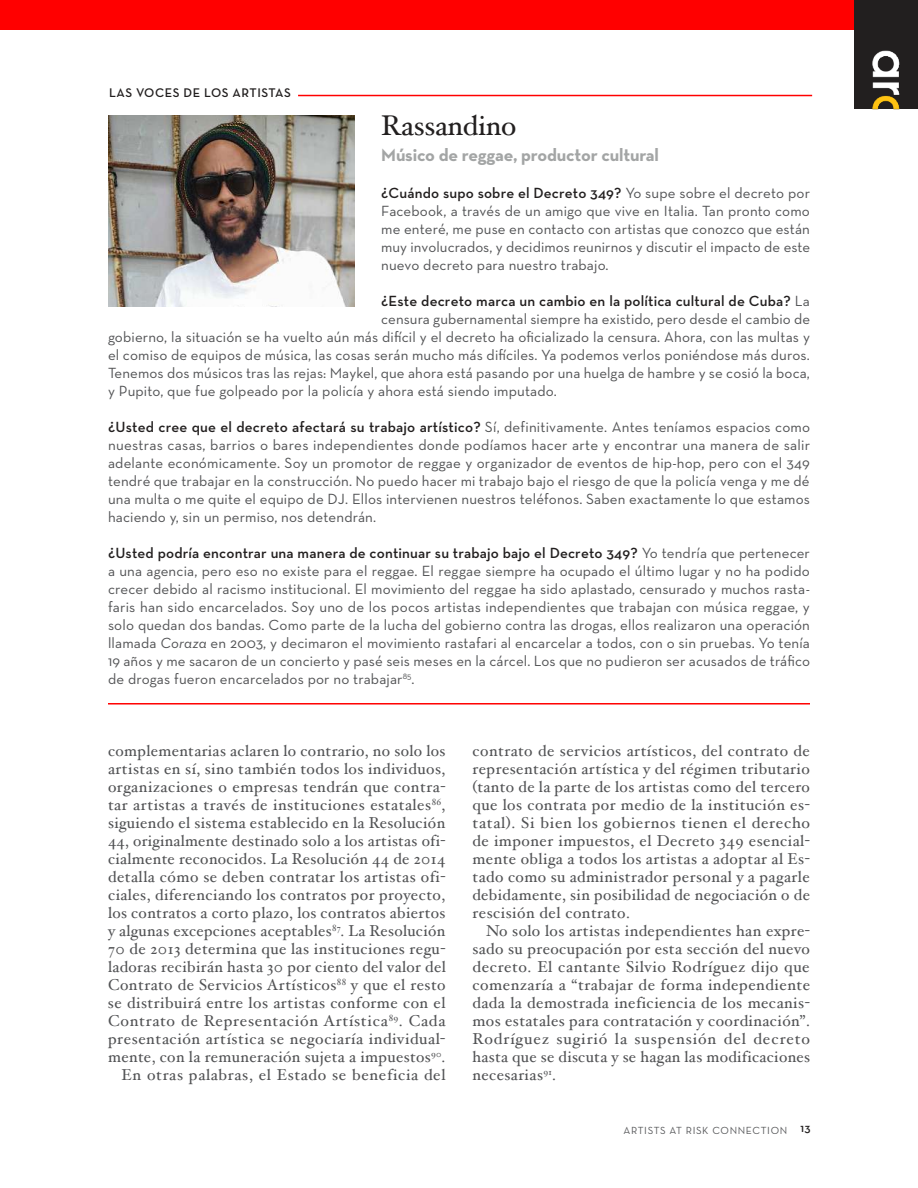
<style>
.page{position:relative;width:918px;height:1188px;background:#fff}
.page>*{position:absolute;margin:0;border:0;box-sizing:border-box;transform-origin:0 0}
.t1{font:28.5px "Hoefler Text";letter-spacing:-.01em;color:#221f1f}
.t2{font:700 18px "Neutraface Text";letter-spacing:-.01em;color:#a3a5a5}
.t3{font:15.75px/18px "Hoefler Text";letter-spacing:.03em;color:#515254;text-align:justify}
.t4{font:15px/18px "Neutraface Text";letter-spacing:.01em;color:#515254;text-align:justify}
.t5{font:600 15px "Neutraface Text";letter-spacing:.01em;color:#221f1f}
.t6{font:600 12.75px "Neutraface Text";letter-spacing:.04em;color:#221f1f}
.t7{font:10.5px "Neutraface Text";letter-spacing:.06em;color:#57585a}
.s1{font-weight:600;color:#221f1f}
.s2{font-weight:400;color:#515254}
.s3{font-style:italic}
</style>
<div class="page">
<div style="left:0;top:0;width:858px;height:30px;background:#f00"></div>
<div style="left:854px;top:0;width:64px;height:109px;background:#221f1f"></div>
<img style="left:872px;top:50px;width:28px;height:59px">
<hr style="left:108px;top:703px;width:702px;height:2px;background:#f00">
<img style="left:108px;top:115px;width:246px;height:192px">
<hr style="left:298px;top:95px;width:514px;height:1px;background:#f00">
<p class="t6" style="left:109px;top:85px;width:183px">LAS VOCES DE LOS ARTISTAS</p>
<h1 class="t1" style="left:381px;top:113px;width:137px">Rassandino</h1>
<p class="t2" style="left:381px;top:145px;width:279px">Músico de reggae, productor cultural</p>
<p class="t4" style="left:381px;top:184px;width:431px"><span class="s1">¿Cuándo supo sobre el Decreto 349?</span> Yo supe sobre el decreto por Facebook, a través de un amigo que vive en Italia. Tan pronto como me enteré, me puse en contacto con artistas que conozco que están muy involucrados, y decidimos reunirnos y discutir el impacto de este nuevo decreto para nuestro trabajo.</p>
<p class="t5" style="left:381px;top:292px;width:430px">¿Este decreto marca un cambio en la política cultural de Cuba? <span class="s2">La</span></p>
<p class="t4" style="left:381px;top:310px;width:431px">censura gubernamental siempre ha existido, pero desde el cambio de</p>
<p class="t4" style="left:108px;top:328px;width:704px">gobierno, la situación se ha vuelto aún más difícil y el decreto ha oficializado la censura. Ahora, con las multas y</p>
<p class="t4" style="left:108px;top:347px;width:703px">el comiso de equipos de música, las cosas serán mucho más difíciles. Ya podemos verlos poniéndose más duros.</p>
<p class="t4" style="left:108px;top:365px;width:703px">Tenemos dos músicos tras las rejas: Maykel, que ahora está pasando por una huelga de hambre y se cosió la boca,</p>
<p class="t4" style="left:108px;top:383px;width:450px">y Pupito, que fue golpeado por la policía y ahora está siendo imputado.</p>
<p class="t4" style="left:108px;top:419px;width:704px"><span class="s1">¿Usted cree que el decreto afectará su trabajo artístico?</span> Sí, definitivamente. Antes teníamos espacios como nuestras casas, barrios o bares independientes donde podíamos hacer arte y encontrar una manera de salir adelante económicamente. Soy un promotor de reggae y organizador de eventos de hip-hop, pero con el 349 tendré que trabajar en la construcción. No puedo hacer mi trabajo bajo el riesgo de que la policía venga y me dé una multa o me quite el equipo de DJ. Ellos intervienen nuestros teléfonos. Saben exactamente lo que estamos haciendo y, sin un permiso, nos detendrán.</p>
<p class="t4" style="left:108px;top:545px;width:704px"><span class="s1">¿Usted podría encontrar una manera de continuar su trabajo bajo el Decreto 349?</span> Yo tendría que pertenecer a una agencia, pero eso no existe para el reggae. El reggae siempre ha ocupado el último lugar y no ha podido crecer debido al racismo institucional. El movimiento del reggae ha sido aplastado, censurado y muchos rasta&shy;faris han sido encarcelados. Soy uno de los pocos artistas independientes que trabajan con música reggae, y solo quedan dos bandas. Como parte de la lucha del gobierno contra las drogas, ellos realizaron una operación llamada <span class="s3">Coraza</span> en 2003, y decimaron el movimiento rastafari al encarcelar a todos, con o sin pruebas. Yo tenía 19 años y me sacaron de un concierto y pasé seis meses en la cárcel. Los que no pudieron ser acusados de tráfico de drogas fueron encarcelados por no trabajar<sup>85</sup>.</p>
<p class="t3" style="left:108px;top:742px;width:339px;text-align:right">complementarias aclaren lo contrario, no solo los artistas en sí, sino también todos los individuos, organizaciones o empresas tendrán que contra&shy;tar artistas a través de instituciones estatales<sup>86</sup>, siguiendo el sistema establecido en la Resolución 44, originalmente destinado solo a los artistas ofi&shy;cialmente reconocidos. La Resolución 44 de 2014 detalla cómo se deben contratar los artistas ofi&shy;ciales, diferenciando los contratos por proyecto, los contratos a corto plazo, los contratos abiertos y algunas excepciones aceptables<sup>87</sup>. La Resolución 70 de 2013 determina que las instituciones regu&shy;ladoras recibirán hasta 30 por ciento del valor del Contrato de Servicios Artísticos<sup>88</sup> y que el resto se distribuirá entre los artistas conforme con el Contrato de Representación Artística<sup>89</sup>. Cada presentación artística se negociaría individual&shy;mente, con la remuneración sujeta a impuestos<sup>90</sup>.<br>En otras palabras, el Estado se beneficia del</p>
<p class="t3" style="left:472px;top:742px;width:339px">contrato de servicios artísticos, del contrato de representación artística y del régimen tributario (tanto de la parte de los artistas como del tercero que los contrata por medio de la institución es&shy;tatal). Si bien los gobiernos tienen el derecho de imponer impuestos, el Decreto 349 esencial&shy;mente obliga a todos los artistas a adoptar al Es&shy;tado como su administrador personal y a pagarle debidamente, sin posibilidad de negociación o de rescisión del contrato.</p>
<p class="t3" style="left:472px;top:922px;width:339px;text-indent:14px">No solo los artistas independientes han expre&shy;sado su preocupación por esta sección del nuevo decreto. El cantante Silvio Rodríguez dijo que comenzaría a “trabajar de forma independiente dada la demostrada ineficiencia de los mecanis&shy;mos estatales para contratación y coordinación”.<br>Rodríguez sugirió la suspensión del decreto hasta que se discuta y se hagan las modificaciones necesarias<sup>91</sup>.</p>
<p class="t7" style="left:624px;top:1124px;width:188px">ARTISTS AT RISK CONNECTION <sup>13</sup></p>
</div>
